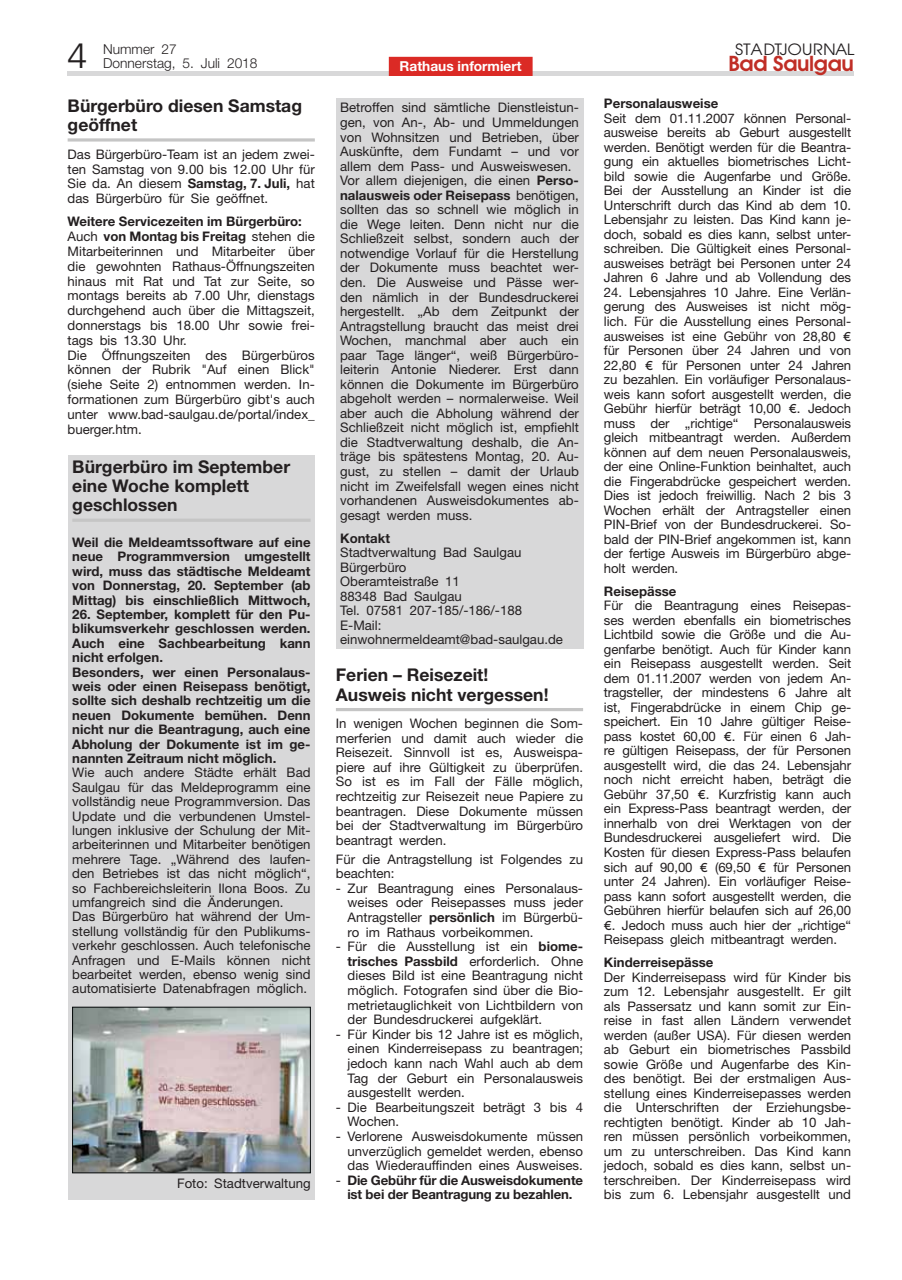
<style>
.page{position:relative;width:902px;height:1280px;background:#fff}
.page>*{position:absolute;margin:0;border:0;box-sizing:border-box;transform-origin:0 0}
.t1{font:300 35.1px "Frutiger";color:#231f20}
.t2{font:600 21.45px "Avant Garde Two BQ";letter-spacing:-.02em;color:#c02e26}
.t3{font:700 17.55px/19.2px "Helvetica Neue";color:#231f20}
.t4{font:16.35px "Avant Garde Two BQ";color:#231f20;scale:1.08 1}
.t5{font:300 13.65px/13.5px "Helvetica Neue";color:#231f20}
.t6{font:700 13.65px "Helvetica Neue";color:#fff}
.t7{font:13.2px/14.5px "Helvetica Neue";color:#231f20;text-align:justify}
.t8{font:700 13.2px/14.4px "Helvetica Neue";color:#231f20;text-align:justify}
.s1{font-weight:700}
.s2{font-weight:400}
.s3{font-family:"Gill Sans"}
</style>
<div class="page">
<div style="left:68px;top:71px;width:785px;height:5px;background:#d8d8d9"></div>
<div style="left:389px;top:57px;width:143px;height:19px;background:#db2a25"></div>
<svg style="left:68px;top:138px;width:247px;height:4px"></svg>
<div style="left:336px;top:98px;width:247px;height:550px;background:#d8d8d9"></div>
<div style="left:68px;top:455px;width:247px;height:744px;background:#d8d8d9"></div>
<hr style="left:72px;top:519px;width:238px;height:3px;background:#c5c5c5">
<img style="left:74px;top:1009px;width:234px;height:162px">
<div style="left:72px;top:1007px;width:238px;height:166px;border:1px solid #040809"></div>
<hr style="left:336px;top:708px;width:247px;height:3px;background:#c5c5c5">
<h1 class="t1" style="left:68px;top:42px;width:21px">4</h1>
<p class="t5" style="left:103px;top:44px;width:156px">Nummer 27<br>Donnerstag, 5. Juli 2018</p>
<p class="t4" style="left:735px;top:43px;width:112px">STADTJOURNAL</p>
<p class="t6" style="left:399px;top:61px;width:123px">Rathaus informiert</p>
<h2 class="t2" style="left:728px;top:55px;width:127px">Bad Saulgau</h2>
<h3 class="t3" style="left:68px;top:97px;width:236px;line-height:19.6px">Bürgerbüro diesen Samstag geöffnet</h3>
<p class="t7" style="left:68px;top:148px;width:249px">Das Bürgerbüro-Team ist an jedem zwei&shy;ten Samstag von 9.00 bis 12.00 Uhr für Sie da. An diesem <span class="s1">Samstag, 7. Juli,</span> hat das Bürgerbüro für Sie geöffnet.</p>
<p class="t7" style="left:68px;top:216px;width:249px;text-align:left"><span class="s1">Weitere Servicezeiten im Bürgerbüro:<br></span>Auch <span class="s1">von Montag bis Freitag</span> stehen die Mitarbeiterinnen und Mitarbeiter über die gewohnten Rathaus-Öffnungszeiten hinaus mit Rat und Tat zur Seite, so montags bereits ab 7.00 Uhr, dienstags durchgehend auch über die Mittagszeit, donnerstags bis 18.00 Uhr sowie frei&shy;tags bis 13.30 Uhr.<br>Die Öffnungszeiten des Bürgerbüros können der Rubrik "Auf einen Blick" (siehe Seite 2) entnommen werden. In&shy;formationen zum Bürgerbüro gibt's auch unter www.bad-saulgau.de/portal/index_ buerger.htm.</p>
<h3 class="t3" style="left:72px;top:459px;width:219px">Bürgerbüro im September eine Woche komplett geschlossen</h3>
<p class="t8" style="left:72px;top:536px;width:240px">Weil die Meldeamtssoftware auf eine neue Programmversion umgestellt wird, muss das städtische Meldeamt von Donnerstag, 20. September (ab Mittag) bis einschließlich Mittwoch,</p>
<p class="t8" style="left:72px;top:608px;width:240px;text-align:left">26. September, komplett für den Pu&shy;blikumsverkehr geschlossen werden.<br>Auch eine Sachbearbeitung kann nicht erfolgen.<br>Besonders, wer einen Personalaus&shy;weis oder einen Reisepass benötigt, sollte sich deshalb rechtzeitig um die neuen Dokumente bemühen. Denn nicht nur die Beantragung, auch eine Abholung der Dokumente ist im ge&shy;nannten Zeitraum nicht möglich.</p>
<p class="t7" style="left:72px;top:767px;width:240px;text-align:left">Wie auch andere Städte erhält Bad Saulgau für das Meldeprogramm eine vollständig neue Programmversion. Das Update und die verbundenen Umstel&shy;lungen inklusive der Schulung der Mit&shy;arbeiterinnen und Mitarbeiter benötigen mehrere Tage. „Während des laufen&shy;den Betriebes ist das nicht möglich“, so Fachbereichsleiterin Ilona Boos. Zu umfangreich sind die Änderungen.<br>Das Bürgerbüro hat während der Um&shy;stellung vollständig für den Publikums&shy;verkehr geschlossen. Auch telefonische Anfragen und E-Mails können nicht bearbeitet werden, ebenso wenig sind automatisierte Datenabfragen möglich.</p>
<p class="t7" style="left:177px;top:1177px;width:135px">Foto: Stadtverwaltung</p>
<p class="t7" style="left:340px;top:102px;width:240px;text-align:left">Betroffen sind sämtliche Dienstleistun&shy;gen, von An-, Ab- und Ummeldungen von Wohnsitzen und Betrieben, über Auskünfte, dem Fundamt – und vor allem dem Pass- und Ausweiswesen.<br>Vor allem diejenigen, die einen <span class="s1">Perso&shy;nalausweis oder Reisepass</span> benötigen, sollten das so schnell wie möglich in die Wege leiten. Denn nicht nur die Schließzeit selbst, sondern auch der notwendige Vorlauf für die Herstellung der Dokumente muss beachtet wer&shy;den. Die Ausweise und Pässe wer&shy;den nämlich in der Bundesdruckerei hergestellt. „Ab dem Zeitpunkt der Antragstellung braucht das meist drei Wochen, manchmal aber auch ein paar Tage länger“, weiß Bürgerbüro&shy;leiterin Antonie Niederer. Erst dann können die Dokumente im Bürgerbüro abgeholt werden – normalerweise. Weil aber auch die Abholung während der Schließzeit nicht möglich ist, empfiehlt die Stadtverwaltung deshalb, die An&shy;träge bis spätestens Montag, 20. Au&shy;gust, zu stellen – damit der Urlaub nicht im Zweifelsfall wegen eines nicht vorhandenen Ausweisdokumentes ab&shy;gesagt werden muss.</p>
<p class="t8" style="left:340px;top:532px;width:51px">Kontakt</p>
<p class="t7" style="left:340px;top:546px;width:224px;text-align:left">Stadtverwaltung Bad Saulgau<br>Bürgerbüro<br>Oberamteistraße 11<br>88348 Bad Saulgau<br>Tel. 07581 207-185/-186/-188<br>E-Mail: einwohnermeldeamt@bad-saulgau.de</p>
<h3 class="t3" style="left:336px;top:667px;width:214px">Ferien – Reisezeit!<br>Ausweis nicht vergessen!</h3>
<p class="t7" style="left:336px;top:717px;width:249px">In wenigen Wochen beginnen die Som&shy;merferien und damit auch wieder die Reisezeit. Sinnvoll ist es, Ausweispa&shy;piere auf ihre Gültigkeit zu überprüfen.<br>So ist es im Fall der Fälle möglich, rechtzeitig zur Reisezeit neue Papiere zu beantragen. Diese Dokumente müssen bei der Stadtverwaltung im Bürgerbüro beantragt werden.</p>
<p class="t7" style="left:336px;top:853px;width:249px">Für die Antragstellung ist Folgendes zu beachten:</p>
<p class="t7" style="left:347px;top:882px;width:237px;text-indent:-12px">- Zur Beantragung eines Personalaus&shy;weises oder Reisepasses muss jeder Antragsteller <span class="s1">persönlich</span> im Bürgerbü&shy;ro im Rathaus vorbeikommen.</p>
<p class="t7" style="left:347px;top:940px;width:237px;text-indent:-12px">- Für die Ausstellung ist ein <span class="s1">biome&shy;trisches Passbild</span> erforderlich. Ohne dieses Bild ist eine Beantragung nicht möglich. Fotografen sind über die Bio&shy;metrietauglichkeit von Lichtbildern von der Bundesdruckerei aufgeklärt.</p>
<p class="t7" style="left:347px;top:1028px;width:237px;text-indent:-12px">- Für Kinder bis 12 Jahre ist es möglich, einen Kinderreisepass zu beantragen; jedoch kann nach Wahl auch ab dem Tag der Geburt ein Personalausweis ausgestellt werden.</p>
<p class="t7" style="left:347px;top:1101px;width:237px;text-indent:-12px">- Die Bearbeitungszeit beträgt 3 bis 4<br>Wochen.</p>
<p class="t7" style="left:347px;top:1130px;width:237px;text-indent:-12px">- Verlorene Ausweisdokumente müssen unverzüglich gemeldet werden, ebenso das Wiederauffinden eines Ausweises.</p>
<p class="t8" style="left:336px;top:1174px;width:249px;text-align:center"><span class="s2">-</span> Die Gebühr für die Ausweisdokumente ist bei der Beantragung zu bezahlen.</p>
<p class="t8" style="left:604px;top:98px;width:116px">Personalausweise</p>
<p class="t7" style="left:604px;top:112px;width:249px">Seit dem 01.11.2007 können Personal&shy;ausweise bereits ab Geburt ausgestellt werden. Benötigt werden für die Beantra&shy;gung ein aktuelles biometrisches Licht&shy;bild sowie die Augenfarbe und Größe.<br>Bei der Ausstellung an Kinder ist die Unterschrift durch das Kind ab dem 10.<br>Lebensjahr zu leisten. Das Kind kann je&shy;doch, sobald es dies kann, selbst unter&shy;schreiben. Die Gültigkeit eines Personal&shy;ausweises beträgt bei Personen unter 24<br>Jahren 6 Jahre und ab Vollendung des</p>
<p class="t7" style="left:604px;top:286px;width:249px">24. Lebensjahres 10 Jahre. Eine Verlän&shy;gerung des Ausweises ist nicht mög&shy;lich. Für die Ausstellung eines Personal&shy;ausweises ist eine Gebühr von 28,80 <span class="s3">- </span>für Personen über 24 Jahren und von 22,80 <span class="s3">-</span> für Personen unter 24 Jahren zu bezahlen. Ein vorläufiger Personalaus&shy;weis kann sofort ausgestellt werden, die Gebühr hierfür beträgt 10,00 <span class="s3">-</span>. Jedoch muss der „richtige“ Personalausweis gleich mitbeantragt werden. Außerdem können auf dem neuen Personalausweis, der eine Online-Funktion beinhaltet, auch die Fingerabdrücke gespeichert werden.<br>Dies ist jedoch freiwillig. Nach 2 bis 3<br>Wochen erhält der Antragsteller einen PIN-Brief von der Bundesdruckerei. So&shy;bald der PIN-Brief angekommen ist, kann der fertige Ausweis im Bürgerbüro abge&shy;holt werden.</p>
<p class="t8" style="left:604px;top:585px;width:74px">Reisepässe</p>
<p class="t7" style="left:604px;top:600px;width:249px">Für die Beantragung eines Reisepas&shy;ses werden ebenfalls ein biometrisches Lichtbild sowie die Größe und die Au&shy;genfarbe benötigt. Auch für Kinder kann ein Reisepass ausgestellt werden. Seit dem 01.11.2007 werden von jedem An&shy;tragsteller, der mindestens 6 Jahre alt ist, Fingerabdrücke in einem Chip ge&shy;speichert. Ein 10 Jahre gültiger Reise&shy;pass kostet 60,00 <span class="s3">-</span>. Für einen 6 Jah&shy;re gültigen Reisepass, der für Personen ausgestellt wird, die das 24. Lebensjahr noch nicht erreicht haben, beträgt die Gebühr 37,50 <span class="s3">-</span>. Kurzfristig kann auch ein Express-Pass beantragt werden, der innerhalb von drei Werktagen von der Bundesdruckerei ausgeliefert wird. Die Kosten für diesen Express-Pass belaufen sich auf 90,00 <span class="s3">-</span> (69,50 <span class="s3">-</span> für Personen unter 24 Jahren). Ein vorläufiger Reise&shy;pass kann sofort ausgestellt werden, die Gebühren hierfür belaufen sich auf 26,00 <span class="s3">-</span>. Jedoch muss auch hier der „richtige“ Reisepass gleich mitbeantragt werden.</p>
<p class="t8" style="left:604px;top:956px;width:111px">Kinderreisepässe</p>
<p class="t7" style="left:604px;top:971px;width:249px">Der Kinderreisepass wird für Kinder bis zum 12. Lebensjahr ausgestellt. Er gilt als Passersatz und kann somit zur Ein&shy;reise in fast allen Ländern verwendet werden (außer USA). Für diesen werden ab Geburt ein biometrisches Passbild sowie Größe und Augenfarbe des Kin&shy;des benötigt. Bei der erstmaligen Aus&shy;stellung eines Kinderreisepasses werden die Unterschriften der Erziehungsbe&shy;rechtigten benötigt. Kinder ab 10 Jah&shy;ren müssen persönlich vorbeikommen, um zu unterschreiben. Das Kind kann jedoch, sobald es dies kann, selbst un&shy;terschreiben. Der Kinderreisepass wird bis zum 6. Lebensjahr ausgestellt und</p>
</div>
